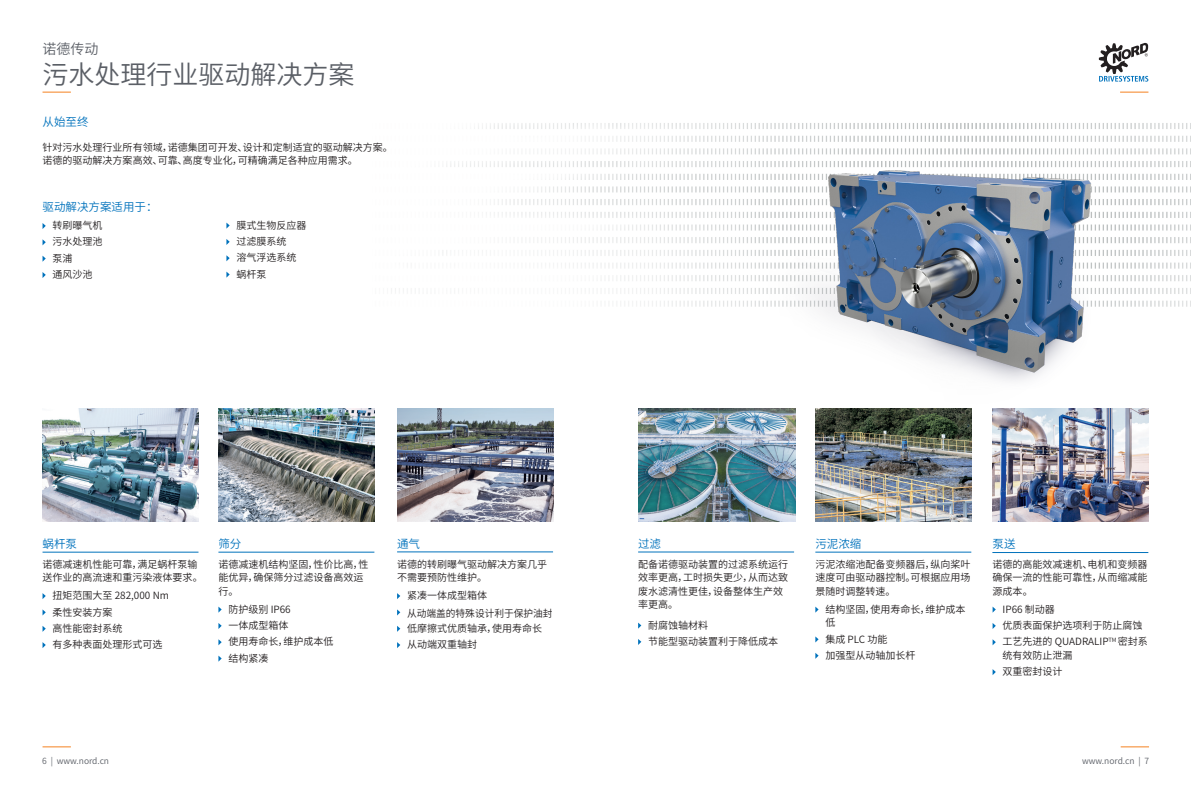
<style>
.page{position:relative;width:1191px;height:792px;background:#fff}
.page>*{position:absolute;margin:0;border:0;box-sizing:border-box;transform-origin:0 0}
.t1{font:26px "Source Han Sans CN";color:#5b5f66}
.t2{font:14px "Source Han Sans CN";color:#5b5f66}
.t3{font:11.5px "Source Han Sans CN";color:#0072bc}
.t4{font:10px/13.5px "Source Han Sans CN";color:#231f20}
.t5{font:8.5px "Source Han Sans CN";color:#5b5f66}
</style>
<div class="page">
<svg style="left:43px;top:746px;width:28px;height:1px"></svg>
<svg style="left:43px;top:92px;width:28px;height:1px"></svg>
<svg style="left:1120px;top:92px;width:28px;height:1px"></svg>
<svg style="left:1120px;top:746px;width:29px;height:1px"></svg>
<svg style="left:1098px;top:43px;width:50px;height:39px"></svg>
<img style="left:391px;top:123px;width:368px;height:184px">
<img style="left:1162px;top:123px;width:29px;height:184px">
<img style="left:218px;top:408px;width:156px;height:114px">
<img style="left:397px;top:408px;width:156px;height:114px">
<img style="left:815px;top:421px;width:156px;height:101px">
<img style="left:992px;top:421px;width:156px;height:101px">
<img style="left:638px;top:408px;width:157px;height:113px">
<img style="left:43px;top:408px;width:155px;height:114px">
<img style="left:759px;top:123px;width:401px;height:298px">
<hr style="left:218px;top:552px;width:156px;height:1px;background:#0072bc">
<hr style="left:397px;top:552px;width:156px;height:1px;background:#0072bc">
<hr style="left:638px;top:552px;width:156px;height:1px;background:#0072bc">
<hr style="left:815px;top:552px;width:156px;height:1px;background:#0072bc">
<hr style="left:992px;top:552px;width:156px;height:1px;background:#0072bc">
<hr style="left:43px;top:552px;width:155px;height:1px;background:#0072bc">
<svg style="left:43px;top:223px;width:3px;height:6px"></svg>
<svg style="left:43px;top:272px;width:3px;height:6px"></svg>
<svg style="left:226px;top:223px;width:4px;height:6px"></svg>
<svg style="left:226px;top:239px;width:4px;height:6px"></svg>
<svg style="left:226px;top:255px;width:4px;height:6px"></svg>
<svg style="left:226px;top:272px;width:4px;height:6px"></svg>
<svg style="left:218px;top:607px;width:4px;height:6px"></svg>
<svg style="left:218px;top:623px;width:4px;height:6px"></svg>
<svg style="left:218px;top:639px;width:4px;height:6px"></svg>
<svg style="left:218px;top:656px;width:4px;height:6px"></svg>
<svg style="left:397px;top:593px;width:3px;height:6px"></svg>
<svg style="left:397px;top:609px;width:3px;height:7px"></svg>
<svg style="left:397px;top:626px;width:3px;height:6px"></svg>
<svg style="left:397px;top:642px;width:3px;height:6px"></svg>
<svg style="left:43px;top:593px;width:3px;height:6px"></svg>
<svg style="left:43px;top:626px;width:3px;height:6px"></svg>
<svg style="left:43px;top:642px;width:3px;height:6px"></svg>
<svg style="left:638px;top:623px;width:3px;height:6px"></svg>
<svg style="left:638px;top:639px;width:3px;height:6px"></svg>
<svg style="left:815px;top:607px;width:3px;height:6px"></svg>
<svg style="left:815px;top:636px;width:3px;height:7px"></svg>
<svg style="left:815px;top:653px;width:3px;height:6px"></svg>
<svg style="left:992px;top:607px;width:3px;height:6px"></svg>
<svg style="left:992px;top:623px;width:3px;height:6px"></svg>
<svg style="left:992px;top:639px;width:3px;height:6px"></svg>
<svg style="left:992px;top:669px;width:3px;height:6px"></svg>
<h2 class="t2" style="left:43px;top:41px;width:57px">诺德传动</h2>
<h1 class="t1" style="left:43px;top:60px;width:313px">污水处理行业驱动解决方案</h1>
<p class="t3" style="left:43px;top:115px;width:47px">从始至终</p>
<p class="t4" style="left:43px;top:140px;width:352px">针对污水处理行业所有领域，诺德集团可开发、设计和定制适宜的驱动解决方案。诺德的驱动解决方案高效、可靠、高度专业化，可精确满足各种应用需求。</p>
<p class="t3" style="left:43px;top:200px;width:116px">驱动解决方案适用于：</p>
<p class="t4" style="left:53px;top:219px;width:52px">转刷曝气机</p>
<p class="t4" style="left:53px;top:235px;width:52px">污水处理池</p>
<p class="t4" style="left:53px;top:252px;width:22px">泵浦</p>
<p class="t4" style="left:53px;top:268px;width:41px">通风沙池</p>
<p class="t4" style="left:236px;top:218px;width:71px">膜式生物反应器</p>
<p class="t4" style="left:236px;top:235px;width:51px">过滤膜系统</p>
<p class="t4" style="left:236px;top:251px;width:61px">溶气浮选系统</p>
<p class="t4" style="left:236px;top:267px;width:31px">蜗杆泵</p>
<p class="t3" style="left:43px;top:538px;width:36px">蜗杆泵</p>
<p class="t4" style="left:43px;top:557px;width:162px">诺德减速机性能可靠，满足蜗杆泵输送作业的高流速和重污染液体要求。</p>
<p class="t4" style="left:53px;top:589px;width:118px">扭矩范围大至 282,000 Nm</p>
<p class="t4" style="left:53px;top:605px;width:62px">柔性安装方案</p>
<p class="t4" style="left:53px;top:622px;width:72px">高性能密封系统</p>
<p class="t4" style="left:53px;top:638px;width:112px">有多种表面处理形式可选</p>
<p class="t3" style="left:218px;top:538px;width:24px">筛分</p>
<p class="t4" style="left:218px;top:557px;width:151px">诺德减速机结构坚固，性价比高，性能优异，确保筛分过滤设备高效运行。</p>
<p class="t4" style="left:228px;top:602px;width:64px">防护级别 IP66</p>
<p class="t4" style="left:228px;top:619px;width:61px">一体成型箱体</p>
<p class="t4" style="left:228px;top:635px;width:106px">使用寿命长，维护成本低</p>
<p class="t4" style="left:228px;top:651px;width:41px">结构紧凑</p>
<p class="t3" style="left:397px;top:538px;width:24px">通气</p>
<p class="t4" style="left:397px;top:557px;width:152px">诺德的转刷曝气驱动解决方案几乎不需要预防性维护。</p>
<p class="t4" style="left:407px;top:589px;width:81px">紧凑一体成型箱体</p>
<p class="t4" style="left:407px;top:606px;width:147px">从动端盖的特殊设计利于保护油封</p>
<p class="t4" style="left:407px;top:622px;width:136px">低摩擦式优质轴承，使用寿命长</p>
<p class="t4" style="left:407px;top:638px;width:71px">从动端双重轴封</p>
<p class="t3" style="left:638px;top:538px;width:24px">过滤</p>
<p class="t4" style="left:638px;top:557px;width:151px">配备诺德驱动装置的过滤系统运行效率更高，工时损失更少，从而达致废水滤清性更佳，设备整体生产效率更高。</p>
<p class="t4" style="left:648px;top:618px;width:61px">耐腐蚀轴材料</p>
<p class="t4" style="left:648px;top:635px;width:131px">节能型驱动装置利于降低成本</p>
<p class="t3" style="left:815px;top:538px;width:47px">污泥浓缩</p>
<p class="t4" style="left:815px;top:557px;width:156px;text-align:justify">污泥浓缩池配备变频器后，纵向桨叶速度可由驱动器控制。可根据应用场景随时调整转速。</p>
<p class="t4" style="left:825px;top:602px;width:142px">结构坚固，使用寿命长，维护成本低</p>
<p class="t4" style="left:825px;top:632px;width:64px">集成 PLC 功能</p>
<p class="t4" style="left:825px;top:649px;width:91px">加强型从动轴加长杆</p>
<p class="t3" style="left:992px;top:538px;width:24px">泵送</p>
<p class="t4" style="left:992px;top:557px;width:156px;text-align:justify">诺德的高能效减速机、电机和变频器确保一流的性能可靠性，从而缩减能源成本。</p>
<p class="t4" style="left:1002px;top:602px;width:54px">IP66 制动器</p>
<p class="t4" style="left:1002px;top:619px;width:141px">优质表面保护选项利于防止腐蚀</p>
<p class="t4" style="left:1002px;top:635px;width:147px">工艺先进的 QUADRALIP<sup>TM</sup> 密封系统有效防止泄漏</p>
<p class="t4" style="left:1002px;top:665px;width:61px">双重密封设计</p>
<p class="t5" style="left:42px;top:756px;width:68px">6 | www.nord.cn</p>
<p class="t5" style="left:1082px;top:756px;width:68px">www.nord.cn | 7</p>
</div>
